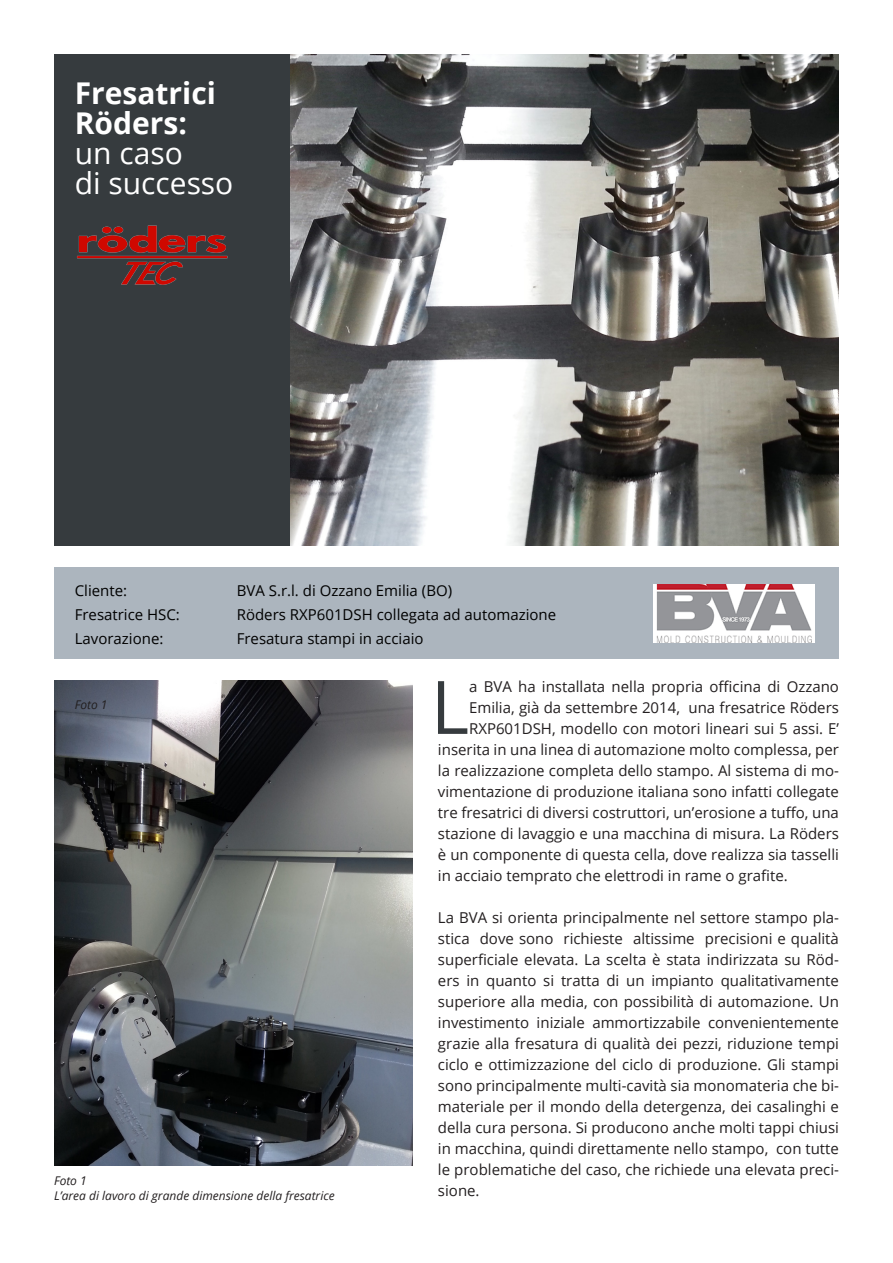
<style>
.page{position:relative;width:893px;height:1263px;background:#fff}
.page>*{position:absolute;margin:0;border:0;box-sizing:border-box;transform-origin:0 0}
.t1{font:73.8px "Open Sans";color:#363b3e}
.t2{font:700 30px "Open Sans";color:#fff}
.t3{font:30px "Open Sans";color:#fff}
.t4{font:15px/21px "Open Sans";color:#231f20;text-align:justify}
.t5{font:15px "Open Sans";color:#000}
.t6{font:italic 12px "Open Sans";color:#231f20}
</style>
<div class="page">
<div style="left:54px;top:568px;width:785px;height:91px;background:#acb5be"></div>
<img style="left:54px;top:680px;width:358px;height:485px">
<div style="left:54px;top:54px;width:237px;height:491px;background:#363b3e"></div>
<img style="left:77px;top:225px;width:151px;height:60px">
<img style="left:291px;top:54px;width:548px;height:491px">
<img style="left:653px;top:585px;width:161px;height:57px">
<p class="t2" style="left:75px;top:72px;width:143px">Fresatrici</p>
<p class="t2" style="left:75px;top:102px;width:114px">Röders:</p>
<p class="t3" style="left:75px;top:133px;width:110px">un caso</p>
<p class="t3" style="left:75px;top:163px;width:160px">di successo</p>
<p class="t5" style="left:75px;top:580px;width:54px">Cliente:</p>
<p class="t5" style="left:237px;top:580px;width:217px">BVA S.r.l. di Ozzano Emilia (BO)</p>
<p class="t5" style="left:75px;top:604px;width:107px">Fresatrice HSC:</p>
<p class="t5" style="left:237px;top:604px;width:321px">Röders RXP601DSH collegata ad automazione</p>
<p class="t5" style="left:75px;top:628px;width:90px">Lavorazione:</p>
<p class="t5" style="left:237px;top:628px;width:188px">Fresatura stampi in acciaio</p>
<p class="t1" style="left:431px;top:656px;width:40px">L</p>
<p class="t4" style="left:469px;top:675px;width:371px">a BVA ha installata nella propria officina di Ozzano</p>
<p class="t6" style="left:75px;top:696px;width:34px">Foto 1</p>
<p class="t4" style="left:469px;top:696px;width:371px">Emilia, già da settembre 2014, una fresatrice Röders</p>
<p class="t4" style="left:469px;top:717px;width:371px">RXP601DSH, modello con motori lineari sui 5 assi. E’</p>
<p class="t4" style="left:438px;top:738px;width:402px">inserita in una linea di automazione molto complessa, per</p>
<p class="t4" style="left:438px;top:759px;width:402px">la realizzazione completa dello stampo. Al sistema di mo-</p>
<p class="t4" style="left:438px;top:780px;width:402px">vimentazione di produzione italiana sono infatti collegate</p>
<p class="t4" style="left:438px;top:801px;width:402px">tre fresatrici di diversi costruttori, un’erosione a tuffo, una</p>
<p class="t4" style="left:438px;top:822px;width:402px">stazione di lavaggio e una macchina di misura. La Röders</p>
<p class="t4" style="left:438px;top:843px;width:402px">è un componente di questa cella, dove realizza sia tasselli</p>
<p class="t4" style="left:438px;top:864px;width:351px">in acciaio temprato che elettrodi in rame o grafite.</p>
<p class="t4" style="left:438px;top:906px;width:402px">La BVA si orienta principalmente nel settore stampo pla&shy;stica dove sono richieste altissime precisioni e qualità superficiale elevata. La scelta è stata indirizzata su Röd&shy;ers in quanto si tratta di un impianto qualitativamente superiore alla media, con possibilità di automazione. Un investimento iniziale ammortizzabile convenientemente grazie alla fresatura di qualità dei pezzi, riduzione tempi ciclo e ottimizzazione del ciclo di produzione. Gli stampi sono principalmente multi-cavità sia monomateria che bi&shy;materiale per il mondo della detergenza, dei casalinghi e della cura persona. Si producono anche molti tappi chiusi in macchina, quindi direttamente nello stampo, con tutte le problematiche del caso, che richiede una elevata preci&shy;sione.</p>
<p class="t6" style="left:54px;top:1172px;width:34px">Foto 1</p>
<p class="t6" style="left:54px;top:1187px;width:282px">L’area di lavoro di grande dimensione della fresatrice</p>
</div>
